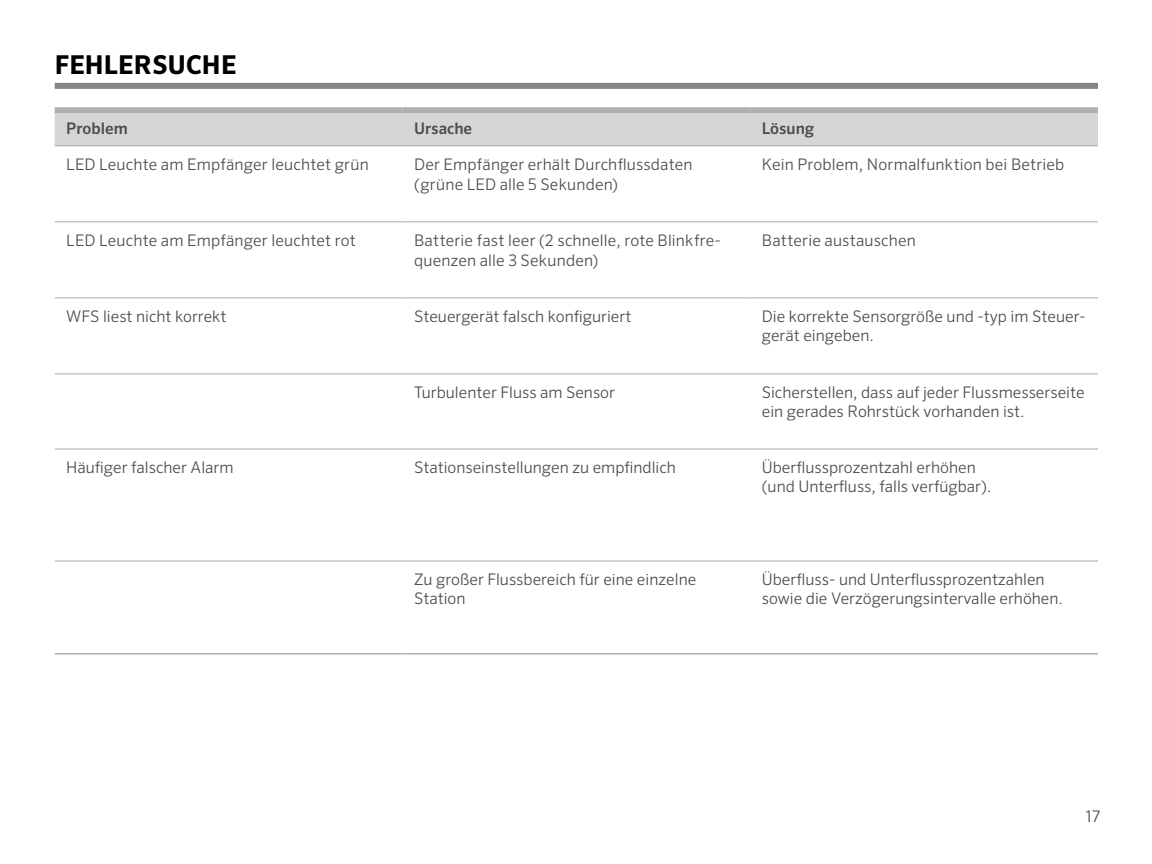
<style>
.page{position:relative;width:1152px;height:864px;background:#fff}
.page>*{position:absolute;margin:0;border:0;box-sizing:border-box;transform-origin:0 0}
.t1{font:700 26px "Sero Pro";letter-spacing:.01em;color:#000}
.t2{font:300 16px/19.2px "Sero Pro";color:#4c4c4d}
.t3{font:500 16px "Sero Pro";color:#4c4c4d}
</style>
<div class="page">
<div style="left:55px;top:113px;width:1043px;height:32px;background:#d5d5d6"></div>
<hr style="left:55px;top:145px;width:347px;height:1px;background:#afafb0">
<hr style="left:402px;top:145px;width:348px;height:1px;background:#afafb0">
<hr style="left:750px;top:145px;width:348px;height:1px;background:#afafb0">
<hr style="left:55px;top:221px;width:347px;height:1px;background:#afafb0">
<hr style="left:402px;top:221px;width:348px;height:1px;background:#afafb0">
<hr style="left:750px;top:221px;width:348px;height:1px;background:#afafb0">
<hr style="left:55px;top:297px;width:347px;height:1px;background:#afafb0">
<hr style="left:402px;top:297px;width:348px;height:1px;background:#afafb0">
<hr style="left:750px;top:297px;width:348px;height:1px;background:#afafb0">
<hr style="left:55px;top:373px;width:347px;height:1px;background:#afafb0">
<hr style="left:402px;top:373px;width:348px;height:1px;background:#afafb0">
<hr style="left:750px;top:373px;width:348px;height:1px;background:#afafb0">
<hr style="left:55px;top:448px;width:347px;height:2px;background:#afafb0">
<hr style="left:402px;top:448px;width:348px;height:2px;background:#afafb0">
<hr style="left:750px;top:448px;width:348px;height:2px;background:#afafb0">
<hr style="left:55px;top:560px;width:347px;height:2px;background:#afafb0">
<hr style="left:402px;top:560px;width:348px;height:2px;background:#afafb0">
<hr style="left:750px;top:560px;width:348px;height:2px;background:#afafb0">
<div style="left:55px;top:107px;width:347px;height:6px;background:#afafb0"></div>
<div style="left:402px;top:107px;width:348px;height:6px;background:#afafb0"></div>
<div style="left:750px;top:107px;width:348px;height:6px;background:#afafb0"></div>
<hr style="left:55px;top:653px;width:347px;height:2px;background:#afafb0">
<hr style="left:402px;top:653px;width:348px;height:2px;background:#afafb0">
<hr style="left:750px;top:653px;width:348px;height:2px;background:#afafb0">
<div style="left:55px;top:83px;width:1043px;height:6px;background:#858586"></div>
<h1 class="t1" style="left:55px;top:49px;width:183px">FEHLERSUCHE</h1>
<p class="t3" style="left:66px;top:119px;width:63px">Problem</p>
<p class="t3" style="left:414px;top:119px;width:60px">Ursache</p>
<p class="t3" style="left:762px;top:119px;width:54px">Lösung</p>
<p class="t2" style="left:66px;top:154px;width:304px">LED Leuchte am Empfänger leuchtet grün</p>
<p class="t2" style="left:414px;top:154px;width:280px;line-height:20px">Der Empfänger erhält Durchflussdaten (grüne LED alle 5 Sekunden)</p>
<p class="t2" style="left:762px;top:154px;width:304px">Kein Problem, Normalfunktion bei Betrieb</p>
<p class="t2" style="left:66px;top:230px;width:291px">LED Leuchte am Empfänger leuchtet rot</p>
<p class="t2" style="left:414px;top:230px;width:308px;line-height:20px">Batterie fast leer (2 schnelle, rote Blinkfre&shy;quenzen alle 3 Sekunden)</p>
<p class="t2" style="left:762px;top:230px;width:156px">Batterie austauschen</p>
<p class="t2" style="left:66px;top:307px;width:162px">WFS liest nicht korrekt</p>
<p class="t2" style="left:414px;top:307px;width:219px">Steuergerät falsch konfiguriert</p>
<p class="t2" style="left:762px;top:307px;width:325px">Die korrekte Sensorgröße und -typ im Steuer&shy;gerät eingeben.</p>
<p class="t2" style="left:414px;top:383px;width:202px">Turbulenter Fluss am Sensor</p>
<p class="t2" style="left:762px;top:383px;width:324px">Sicherstellen, dass auf jeder Flussmesserseite ein gerades Rohrstück vorhanden ist.</p>
<p class="t2" style="left:66px;top:458px;width:169px">Häufiger falscher Alarm</p>
<p class="t2" style="left:414px;top:458px;width:263px">Stationseinstellungen zu empfindlich</p>
<p class="t2" style="left:762px;top:458px;width:231px">Überflussprozentzahl erhöhen (und Unterfluss, falls verfügbar).</p>
<p class="t2" style="left:414px;top:570px;width:284px">Zu großer Flussbereich für eine einzelne<br>Station</p>
<p class="t2" style="left:762px;top:570px;width:303px">Überfluss- und Unterflussprozentzahlen sowie die Verzögerungsintervalle erhöhen.</p>
<p class="t2" style="left:1086px;top:807px;width:16px">17</p>
</div>
